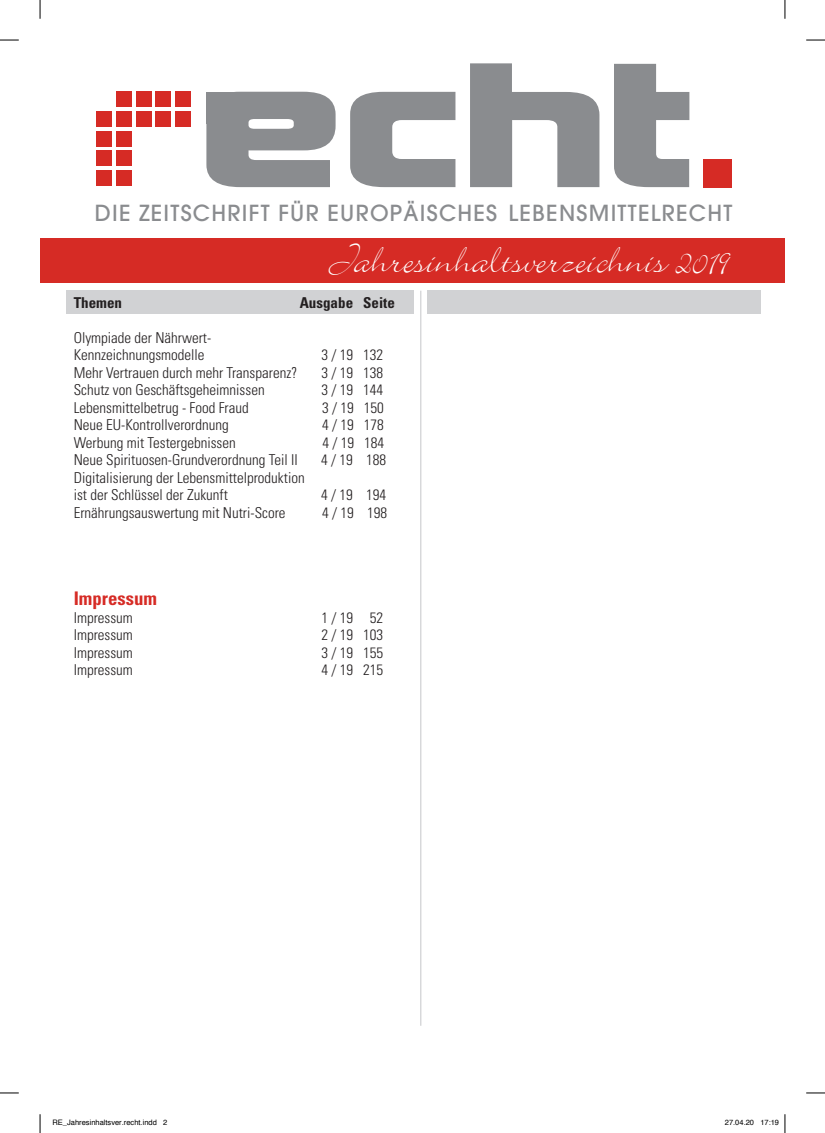
<style>
.page{position:relative;width:825px;height:1133px;background:#fff}
.page>*{position:absolute;margin:0;border:0;box-sizing:border-box;transform-origin:0 0}
.t1{font:46.88px "Bickley Script Let Plain";color:#fff}
.t2{font:500 22px "Avant Garde";letter-spacing:.06em;color:#8a8c8f}
.t3{font:700 condensed 18.75px "Univers";color:#d62b25}
.t4{font:300 condensed 15px/17.5px "Univers";color:#231f20}
.t5{font:700 condensed 15px "Univers";color:#231f20}
.t6{font:7.5px "Helvetica";color:#000}
</style>
<div class="page">
<div style="left:40px;top:239px;width:744px;height:44px;background:#d62b25"></div>
<div style="left:703px;top:159px;width:28px;height:28px;background:#d62b25"></div>
<div style="left:175px;top:91px;width:15px;height:16px;background:#d62b25"></div>
<div style="left:155px;top:91px;width:16px;height:16px;background:#d62b25"></div>
<div style="left:135px;top:91px;width:16px;height:16px;background:#d62b25"></div>
<div style="left:116px;top:91px;width:16px;height:16px;background:#d62b25"></div>
<div style="left:116px;top:111px;width:16px;height:16px;background:#d62b25"></div>
<div style="left:116px;top:131px;width:16px;height:15px;background:#d62b25"></div>
<div style="left:96px;top:111px;width:16px;height:16px;background:#d62b25"></div>
<div style="left:116px;top:150px;width:16px;height:16px;background:#d62b25"></div>
<div style="left:96px;top:131px;width:16px;height:15px;background:#d62b25"></div>
<div style="left:116px;top:170px;width:16px;height:16px;background:#d62b25"></div>
<div style="left:96px;top:150px;width:16px;height:16px;background:#d62b25"></div>
<div style="left:96px;top:170px;width:16px;height:16px;background:#d62b25"></div>
<div style="left:175px;top:111px;width:16px;height:16px;background:#d62b25"></div>
<div style="left:155px;top:111px;width:16px;height:16px;background:#d62b25"></div>
<div style="left:136px;top:111px;width:15px;height:16px;background:#d62b25"></div>
<svg style="left:206px;top:92px;width:129px;height:95px;background:#9c9ea0"></svg>
<svg style="left:350px;top:92px;width:105px;height:95px"></svg>
<svg style="left:614px;top:64px;width:75px;height:123px"></svg>
<div style="left:206px;top:92px;width:38px;height:31px;background:#8a8c8f"></div>
<svg style="left:470px;top:63px;width:129px;height:124px"></svg>
<div style="left:427px;top:291px;width:333px;height:23px;background:#d1d2d4"></div>
<div style="left:67px;top:291px;width:347px;height:23px;background:#d1d2d4"></div>
<hr style="left:420px;top:291px;width:1px;height:734px;background:#d1d2d4">
<svg style="left:0;top:39px;width:19px;height:2px"></svg>
<svg style="left:806px;top:39px;width:18px;height:2px"></svg>
<svg style="left:0;top:1092px;width:19px;height:1px"></svg>
<svg style="left:806px;top:1092px;width:18px;height:1px"></svg>
<svg style="left:39px;top:0;width:2px;height:19px"></svg>
<svg style="left:39px;top:1114px;width:2px;height:18px"></svg>
<svg style="left:784px;top:0;width:1px;height:19px"></svg>
<svg style="left:784px;top:1114px;width:1px;height:18px"></svg>
<h2 class="t2" style="left:95px;top:199px;width:638px">DIE ZEITSCHRIFT FÜR EUROPÄISCHES LEBENSMITTELRECHT</h2>
<h1 class="t1" style="left:329px;top:239px;width:399px">Jahresinhaltsverzeichnis 2019</h1>
<p class="t5" style="left:74px;top:293px;width:50px">Themen</p>
<p class="t5" style="left:299px;top:293px;width:96px">Ausgabe Seite</p>
<p class="t4" style="left:74px;top:328px;width:139px">Olympiade der Nährwert-<br>Kennzeichnungsmodelle</p>
<p class="t4" style="left:321px;top:346px;width:63px">3 / 19 132</p>
<p class="t4" style="left:74px;top:363px;width:225px">Mehr Vertrauen durch mehr Transparenz?</p>
<p class="t4" style="left:321px;top:363px;width:63px">3 / 19 138</p>
<p class="t4" style="left:74px;top:381px;width:192px">Schutz von Geschäftsgeheimnissen</p>
<p class="t4" style="left:321px;top:381px;width:63px">3 / 19 144</p>
<p class="t4" style="left:74px;top:398px;width:176px">Lebensmittelbetrug - Food Fraud</p>
<p class="t4" style="left:322px;top:398px;width:63px">3 / 19 150</p>
<p class="t4" style="left:74px;top:416px;width:156px">Neue EU-Kontrollverordnung</p>
<p class="t4" style="left:322px;top:416px;width:63px">4 / 19 178</p>
<p class="t4" style="left:74px;top:433px;width:163px">Werbung mit Testergebnissen</p>
<p class="t4" style="left:322px;top:433px;width:63px">4 / 19 184</p>
<p class="t4" style="left:74px;top:451px;width:225px">Neue Spirituosen-Grundverordnung Teil II</p>
<p class="t4" style="left:321px;top:451px;width:66px">4 / 19 188</p>
<p class="t4" style="left:74px;top:468px;width:232px">Digitalisierung der Lebensmittelproduktion ist der Schlüssel der Zukunft</p>
<p class="t4" style="left:321px;top:486px;width:66px">4 / 19 194</p>
<p class="t4" style="left:74px;top:503px;width:213px">Ernährungsauswertung mit Nutri-Score</p>
<p class="t4" style="left:322px;top:503px;width:66px">4 / 19 198</p>
<p class="t3" style="left:74px;top:587px;width:85px">Impressum</p>
<p class="t4" style="left:74px;top:608px;width:61px">Impressum</p>
<p class="t4" style="left:321px;top:608px;width:63px">1 / 19 52</p>
<p class="t4" style="left:74px;top:626px;width:61px">Impressum</p>
<p class="t4" style="left:321px;top:626px;width:63px">2 / 19 103</p>
<p class="t4" style="left:74px;top:643px;width:61px">Impressum</p>
<p class="t4" style="left:321px;top:643px;width:63px">3 / 19 155</p>
<p class="t4" style="left:74px;top:661px;width:61px">Impressum</p>
<p class="t4" style="left:321px;top:661px;width:63px">4 / 19 215</p>
<p class="t6" style="left:53px;top:1116px;width:116px">RE_Jahresinhaltsver.recht.indd 2</p>
<p class="t6" style="left:724px;top:1116px;width:56px">27.04.20 17:19</p>
</div>
